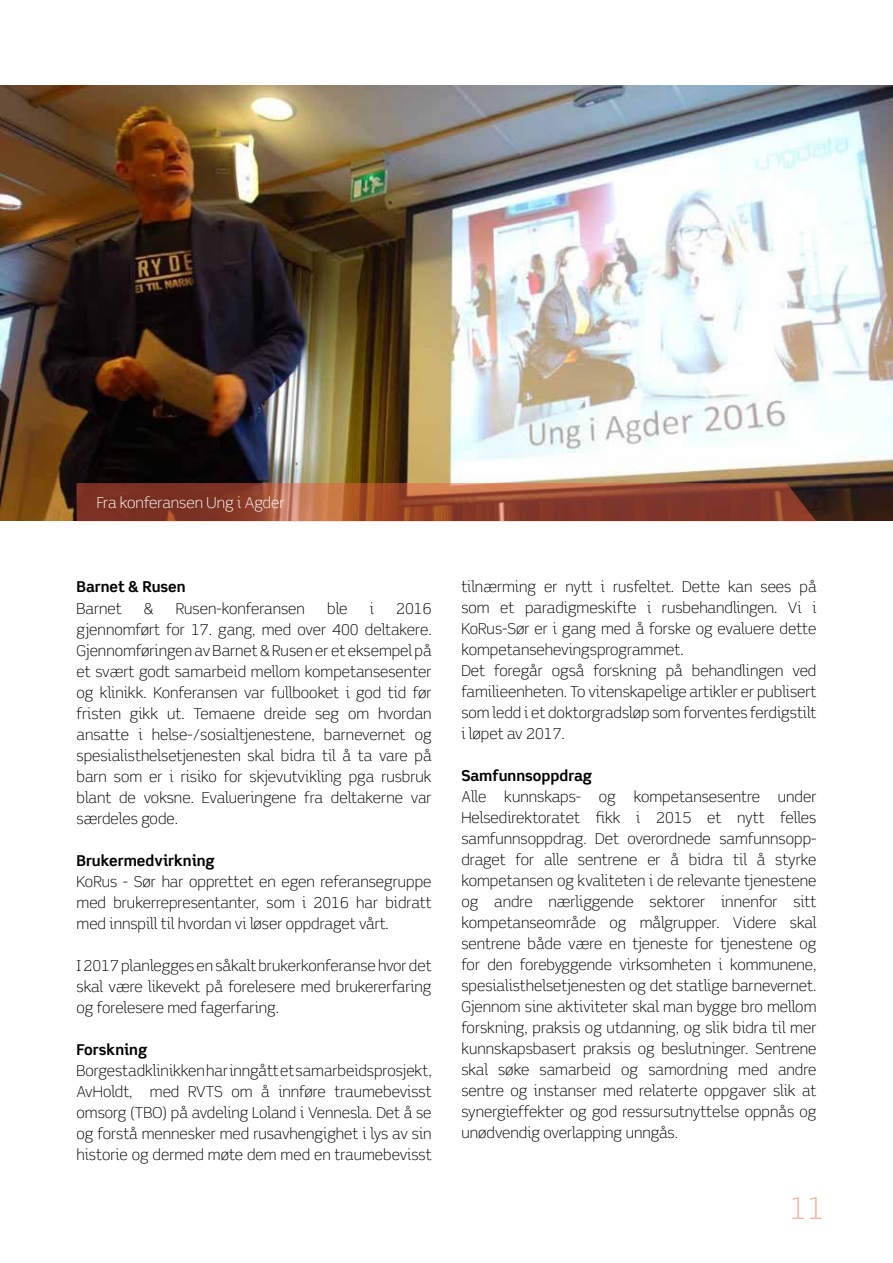
<style>
.page{position:relative;width:893px;height:1263px;background:#fff}
.page>*{position:absolute;margin:0;border:0;box-sizing:border-box;transform-origin:0 0}
.t1{font:300 30px "Scene Alt";color:#f7b59b}
.t2{font:300 15px/21px "Scene Alt";color:#000;text-align:justify}
.t3{font:700 15px "Scene Alt";color:#000}
.t4{font:300 15px "Scene Alt";color:#fff}
</style>
<div class="page">
<img style="left:0;top:85px;width:893px;height:436px">
<svg style="left:77px;top:483px;width:739px;height:38px;background:#924630"></svg>
<p class="t4" style="left:97px;top:493px;width:189px">Fra konferansen Ung i Agder</p>
<p class="t3" style="left:77px;top:578px;width:111px">Barnet &amp; Rusen</p>
<p class="t2" style="left:77px;top:598px;width:47px">Barnet</p>
<p class="t2" style="left:144px;top:598px;width:11px">&amp;</p>
<p class="t2" style="left:176px;top:598px;width:131px">Rusen-konferansen</p>
<p class="t2" style="left:327px;top:598px;width:22px">ble</p>
<p class="t2" style="left:370px;top:598px;width:6px">i</p>
<p class="t2" style="left:77px;top:598px;width:357px;text-indent:320px">2016 gjennomført for 17. gang, med over 400 deltakere.<br>Gjennomføringen av Barnet &amp; Rusen er et eksempel på et svært godt samarbeid mellom kompetansesenter og klinikk. Konferansen var fullbooket i god tid før fristen gikk ut. Temaene dreide seg om hvordan ansatte i helse-/sosialtjenestene, barnevernet og spesialisthelsetjenesten skal bidra til å ta vare på barn som er i risiko for skjevutvikling pga rusbruk blant de voksne. Evalueringene fra deltakerne var særdeles gode.</p>
<p class="t3" style="left:77px;top:851px;width:140px">Brukermedvirkning</p>
<p class="t2" style="left:77px;top:871px;width:357px">KoRus - Sør har opprettet en egen referansegruppe med brukerrepresentanter, som i 2016 har bidratt med innspill til hvordan vi løser oppdraget vårt.</p>
<p class="t2" style="left:77px;top:955px;width:357px">I 2017 planlegges en såkalt brukerkonferanse hvor det skal være likevekt på forelesere med brukererfaring og forelesere med fagerfaring.</p>
<p class="t3" style="left:77px;top:1040px;width:72px">Forskning</p>
<p class="t2" style="left:77px;top:1060px;width:357px">Borgestadklinikken har inngått et samarbeidsprosjekt, AvHoldt, med RVTS om å innføre traumebevisst omsorg (TBO) på avdeling Loland i Vennesla. Det å se og forstå mennesker med rusavhengighet i lys av sin historie og dermed møte dem med en traumebevisst</p>
<p class="t2" style="left:461px;top:576px;width:357px;text-align:left">tilnærming er nytt i rusfeltet. Dette kan sees på som et paradigmeskifte i rusbehandlingen. Vi i KoRus-Sør er i gang med å forske og evaluere dette kompetansehevingsprogrammet.<br>Det foregår også forskning på behandlingen ved familieenheten. To vitenskapelige artikler er publisert som ledd i et doktorgradsløp som forventes ferdigstilt i løpet av 2017.</p>
<p class="t3" style="left:461px;top:766px;width:132px">Samfunnsoppdrag</p>
<p class="t2" style="left:461px;top:786px;width:357px">Alle kunnskaps- og kompetansesentre under Helsedirektoratet fikk i 2015 et nytt felles samfunnsoppdrag. Det overordnede samfunnsopp&shy;draget for alle sentrene er å bidra til å styrke kompetansen og kvaliteten i de relevante tjenestene og andre nærliggende sektorer innenfor sitt kompetanseområde og målgrupper. Videre skal sentrene både være en tjeneste for tjenestene og for den forebyggende virksomheten i kommunene, spesialisthelsetjenesten og det statlige barnevernet.<br>Gjennom sine aktiviteter skal man bygge bro mellom forskning, praksis og utdanning, og slik bidra til mer kunnskapsbasert praksis og beslutninger. Sentrene skal søke samarbeid og samordning med andre sentre og instanser med relaterte oppgaver slik at synergieffekter og god ressursutnyttelse oppnås og unødvendig overlapping unngås.</p>
<h1 class="t1" style="left:789px;top:1190px;width:37px">11</h1>
</div>
